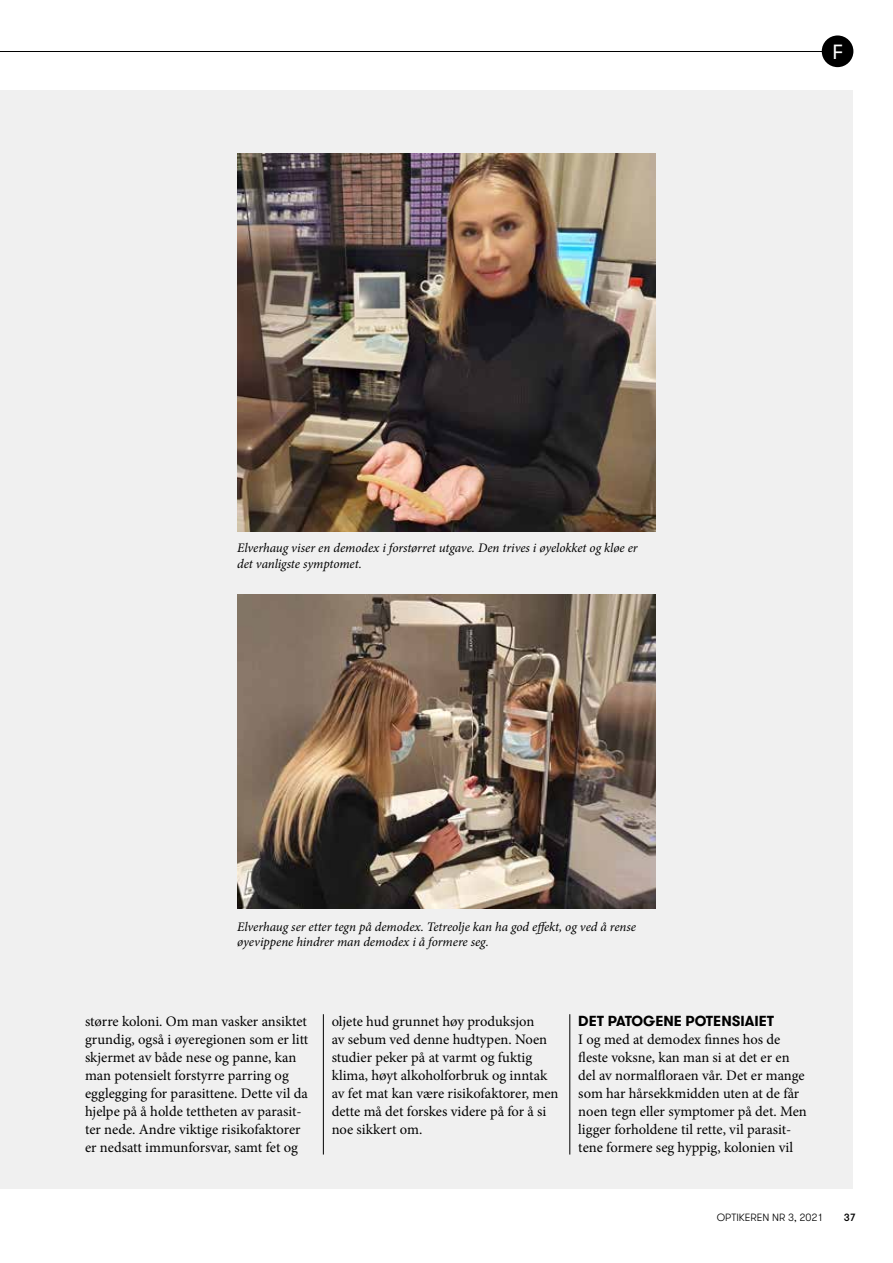
<style>
.page{position:relative;width:893px;height:1263px;background:#fff}
.page>*{position:absolute;margin:0;border:0;box-sizing:border-box;transform-origin:0 0}
.t1{font:20.55px "GT Walsheim";color:#fff}
.t2{font:14.55px/18px "Minion Pro";color:#000}
.t3{font:700 14.55px "GT Walsheim";color:#000}
.t4{font:italic 13.05px/15.6px "Minion Pro";letter-spacing:-.005em;color:#000}
.t5{font:300 10.5px "GT Walsheim";color:#000}
.t6{font:500 10.5px "GT Walsheim";color:#000}
</style>
<div class="page">
<div style="left:822px;top:35px;width:31px;height:32px;background:#000;border-radius:50%"></div>
<hr style="left:0;top:51px;width:825px;height:1px;background:#000">
<div style="left:0;top:90px;width:852px;height:1098px;background:#f0f0f0"></div>
<hr style="left:323px;top:1014px;width:1px;height:140px;background:#000">
<hr style="left:570px;top:1014px;width:1px;height:140px;background:#000">
<img style="left:237px;top:153px;width:419px;height:378px">
<img style="left:237px;top:594px;width:419px;height:314px">
<h1 class="t1" style="left:832px;top:39px;width:13px">F</h1>
<p class="t4" style="left:237px;top:540px;width:402px">Elverhaug viser en demodex i forstørret utgave. Den trives i øyelokket og kløe er det vanligste symptomet.</p>
<p class="t4" style="left:237px;top:918px;width:400px">Elverhaug ser etter tegn på demodex. Tetreolje kan ha god effekt, og ved å rense øyevippene hindrer man demodex i å formere seg.</p>
<p class="t2" style="left:85px;top:1012px;width:225px">større koloni. Om man vasker ansiktet grundig, også i øyeregionen som er litt skjermet av både nese og panne, kan man potensielt forstyrre parring og egglegging for parasittene. Dette vil da hjelpe på å holde tettheten av parasit&shy;ter nede. Andre viktige risikofaktorer er nedsatt immunforsvar, samt fet og</p>
<p class="t2" style="left:332px;top:1012px;width:228px">oljete hud grunnet høy produksjon<br>av sebum ved denne hudtypen. Noen studier peker på at varmt og fuktig klima, høyt alkoholforbruk og inntak av fet mat kan være risikofaktorer, men dette må det forskes videre på for å si noe sikkert om.</p>
<p class="t3" style="left:578px;top:1011px;width:198px">DET PATOGENE POTENSIAIET</p>
<p class="t2" style="left:578px;top:1030px;width:230px">I og med at demodex finnes hos de fleste voksne, kan man si at det er en del av normalfloraen vår. Det er mange som har hårsekkmidden uten at de får noen tegn eller symptomer på det. Men ligger forholdene til rette, vil parasit&shy;tene formere seg hyppig, kolonien vil</p>
<p class="t5" style="left:717px;top:1210px;width:108px">OPTIKEREN NR 3, 2021</p>
<p class="t6" style="left:844px;top:1210px;width:14px">37</p>
</div>
